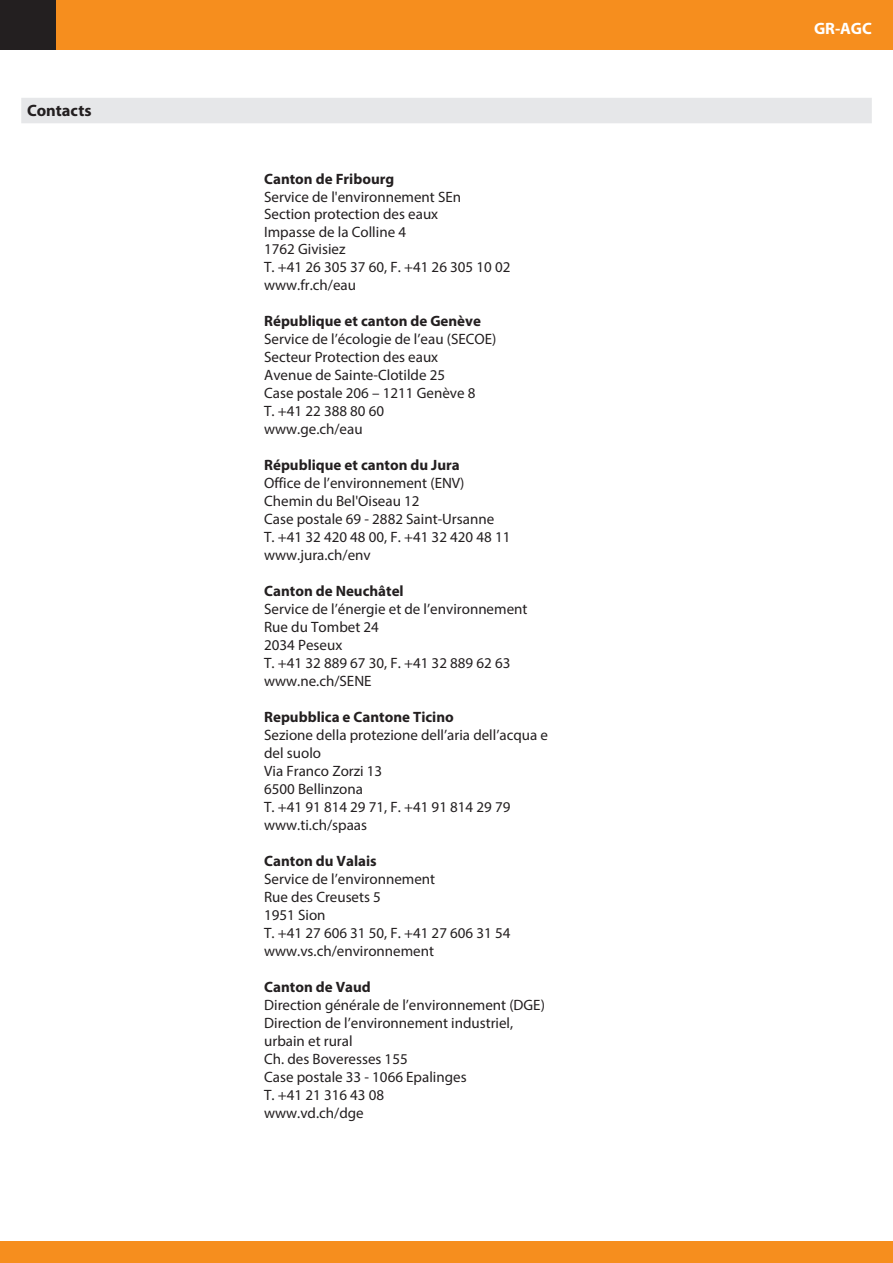
<style>
.page{position:relative;width:893px;height:1263px;background:#fff}
.page>*{position:absolute;margin:0;border:0;box-sizing:border-box;transform-origin:0 0}
.t1{font:700 16.5px "Myriad Pro";color:#231f20}
.t2{font:700 16.5px "Myriad Pro";color:#fff}
.t3{font:15px/18px "Myriad Pro";color:#231f20}
.t4{font:700 15px "Myriad Pro";color:#231f20}
</style>
<div class="page">
<div style="left:0;top:0;width:893px;height:50px;background:#f68e1e"></div>
<div style="left:0;top:0;width:55px;height:50px;background:#231f20"></div>
<div style="left:0;top:1242px;width:893px;height:21px;background:#f68e1e"></div>
<div style="left:21px;top:98px;width:851px;height:25px;background:#e6e7e9"></div>
<p class="t1" style="left:27px;top:104px;width:66px">Contacts</p>
<p class="t4" style="left:264px;top:173px;width:132px">Canton de Fribourg</p>
<p class="t3" style="left:264px;top:187px;width:248px">Service de l'environnement SEn<br>Section protection des eaux<br>Impasse de la Colline 4<br>1762 Givisiez<br>T. +41 26 305 37 60, F. +41 26 305 10 02 www.fr.ch/eau</p>
<p class="t4" style="left:264px;top:311px;width:218px">République et canton de Genève</p>
<p class="t3" style="left:264px;top:329px;width:234px">Service de l’écologie de l’eau (SECOE)<br>Secteur Protection des eaux<br>Avenue de Sainte-Clotilde 25<br>Case postale 206 – 1211 Genève 8<br>T. +41 22 388 80 60<br>www.ge.ch/eau</p>
<p class="t4" style="left:264px;top:455px;width:197px">République et canton du Jura</p>
<p class="t3" style="left:264px;top:473px;width:248px">Office de l’environnement (ENV)<br>Chemin du Bel'Oiseau 12<br>Case postale 69 - 2882 Saint-Ursanne<br>T. +41 32 420 48 00, F. +41 32 420 48 11 www.jura.ch/env</p>
<p class="t4" style="left:264px;top:581px;width:141px">Canton de Neuchâtel</p>
<p class="t3" style="left:264px;top:599px;width:265px">Service de l’énergie et de l’environnement<br>Rue du Tombet 24<br>2034 Peseux<br>T. +41 32 889 67 30, F. +41 32 889 62 63 www.ne.ch/SENE</p>
<p class="t4" style="left:264px;top:707px;width:191px">Repubblica e Cantone Ticino</p>
<p class="t3" style="left:264px;top:725px;width:285px">Sezione della protezione dell’aria dell’acqua e del suolo<br>Via Franco Zorzi 13<br>6500 Bellinzona<br>T. +41 91 814 29 71, F. +41 91 814 29 79 www.ti.ch/spaas</p>
<p class="t4" style="left:264px;top:851px;width:114px">Canton du Valais</p>
<p class="t3" style="left:264px;top:869px;width:248px">Service de l’environnement<br>Rue des Creusets 5<br>1951 Sion<br>T. +41 27 606 31 50, F. +41 27 606 31 54 www.vs.ch/environnement</p>
<p class="t4" style="left:264px;top:977px;width:108px">Canton de Vaud</p>
<p class="t3" style="left:264px;top:995px;width:282px">Direction générale de l’environnement (DGE)<br>Direction de l’environnement industriel, urbain et rural<br>Ch. des Boveresses 155<br>Case postale 33 - 1066 Epalinges<br>T. +41 21 316 43 08<br>www.vd.ch/dge</p>
<p class="t2" style="left:814px;top:22px;width:59px">GR-AGC</p>
</div>
